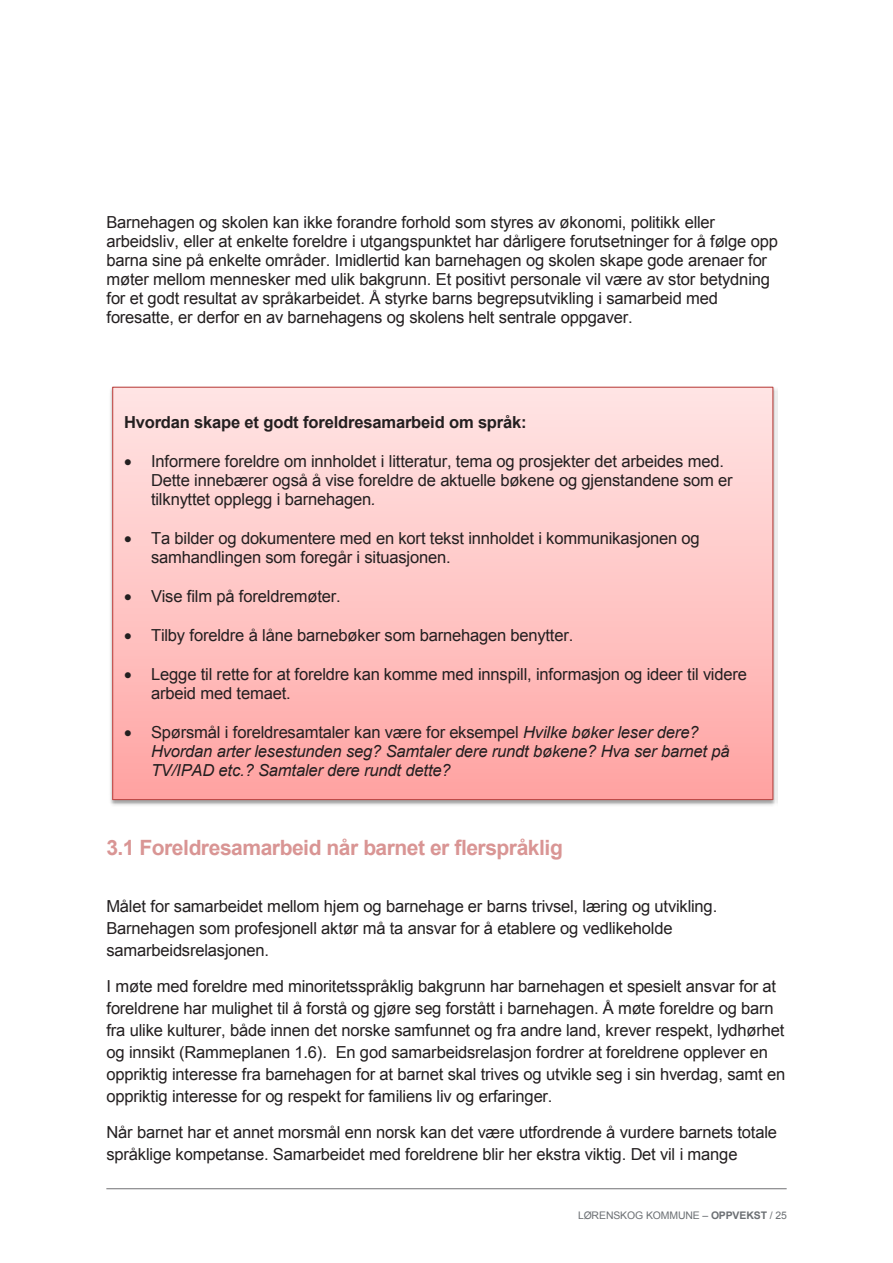
<style>
.page{position:relative;width:893px;height:1263px;background:#fff}
.page>*{position:absolute;margin:0;border:0;box-sizing:border-box;transform-origin:0 0}
.t1{font:700 21px "Arial";letter-spacing:-.025em;color:#d99594}
.t2{font:16.5px/18.9px "Arial";letter-spacing:-.015em;color:#231f20}
.t3{font:italic 16.5px/19px "Arial";letter-spacing:-.015em;color:#231f20}
.t4{font:700 16.5px "Arial";letter-spacing:-.015em;color:#231f20}
.t5{font:10.5px "Arial";letter-spacing:-.015em;color:#6b6f73}
.s1{font-style:italic}
.s2{font-style:normal}
.s3{font-weight:700}
</style>
<div class="page">
<hr style="left:106px;top:1188px;width:681px;height:1px;background:#717174">
<img style="left:110px;top:386px;width:668px;height:420px">
<svg style="left:114px;top:389px;width:657px;height:409px;background:#ffbfbf"></svg>
<img style="left:113px;top:393px;width:659px;height:400px">
<p class="t2" style="left:106px;top:213px;width:673px">Barnehagen og skolen kan ikke forandre forhold som styres av økonomi, politikk eller arbeidsliv, eller at enkelte foreldre i utgangspunktet har dårligere forutsetninger for å følge opp barna sine på enkelte områder. Imidlertid kan barnehagen og skolen skape gode arenaer for møter mellom mennesker med ulik bakgrunn. Et positivt personale vil være av stor betydning for et godt resultat av språkarbeidet. Å styrke barns begrepsutvikling i samarbeid med foresatte, er derfor en av barnehagens og skolens helt sentrale oppgaver.</p>
<p class="t4" style="left:124px;top:411px;width:404px">Hvordan skape et godt foreldresamarbeid om språk:</p>
<p class="t2" style="left:151px;top:451px;width:583px;text-indent:-27px">• Informere foreldre om innholdet i litteratur, tema og prosjekter det arbeides med.<br>Dette innebærer også å vise foreldre de aktuelle bøkene og gjenstandene som er tilknyttet opplegg i barnehagen<span class="s1">.</span></p>
<p class="t2" style="left:151px;top:529px;width:550px;text-indent:-27px">• Ta bilder og dokumentere med en kort tekst innholdet i kommunikasjonen og samhandlingen som foregår i situasjonen.</p>
<p class="t2" style="left:124px;top:587px;width:218px">• Vise film på foreldremøter.</p>
<p class="t2" style="left:124px;top:626px;width:451px">• Tilby foreldre å låne barnebøker som barnehagen benytter.</p>
<p class="t2" style="left:151px;top:665px;width:597px;text-indent:-27px">• Legge til rette for at foreldre kan komme med innspill, informasjon og ideer til videre arbeid med temaet.</p>
<p class="t3" style="left:151px;top:723px;width:580px;text-indent:-27px">• <span class="s2">Spørsmål i foreldresamtaler kan være for eksempel</span> Hvilke bøker leser dere?<br>Hvordan arter lesestunden seg? Samtaler dere rundt bøkene? Hva ser barnet på<br>TV/IPAD etc.? Samtaler dere rundt dette?</p>
<p class="t1" style="left:106px;top:834px;width:458px">3.1 Foreldresamarbeid når barnet er flerspråklig</p>
<p class="t2" style="left:106px;top:895px;width:612px;line-height:21.9px">Målet for samarbeidet mellom hjem og barnehage er barns trivsel, læring og utvikling.<br>Barnehagen som profesjonell aktør må ta ansvar for å etablere og vedlikeholde samarbeidsrelasjonen.</p>
<p class="t2" style="left:106px;top:976px;width:680px;line-height:21.9px">I møte med foreldre med minoritetsspråklig bakgrunn har barnehagen et spesielt ansvar for at foreldrene har mulighet til å forstå og gjøre seg forstått i barnehagen. Å møte foreldre og barn fra ulike kulturer, både innen det norske samfunnet og fra andre land, krever respekt, lydhørhet og innsikt (Rammeplanen 1.6). En god samarbeidsrelasjon fordrer at foreldrene opplever en oppriktig interesse fra barnehagen for at barnet skal trives og utvikle seg i sin hverdag, samt en oppriktig interesse for og respekt for familiens liv og erfaringer.</p>
<p class="t2" style="left:106px;top:1122px;width:672px;line-height:21.8px">Når barnet har et annet morsmål enn norsk kan det være utfordrende å vurdere barnets totale språklige kompetanse. Samarbeidet med foreldrene blir her ekstra viktig. Det vil i mange</p>
<p class="t5" style="left:578px;top:1208px;width:210px">LØRENSKOG KOMMUNE – <span class="s3">OPPVEKST</span> / 25</p>
</div>
